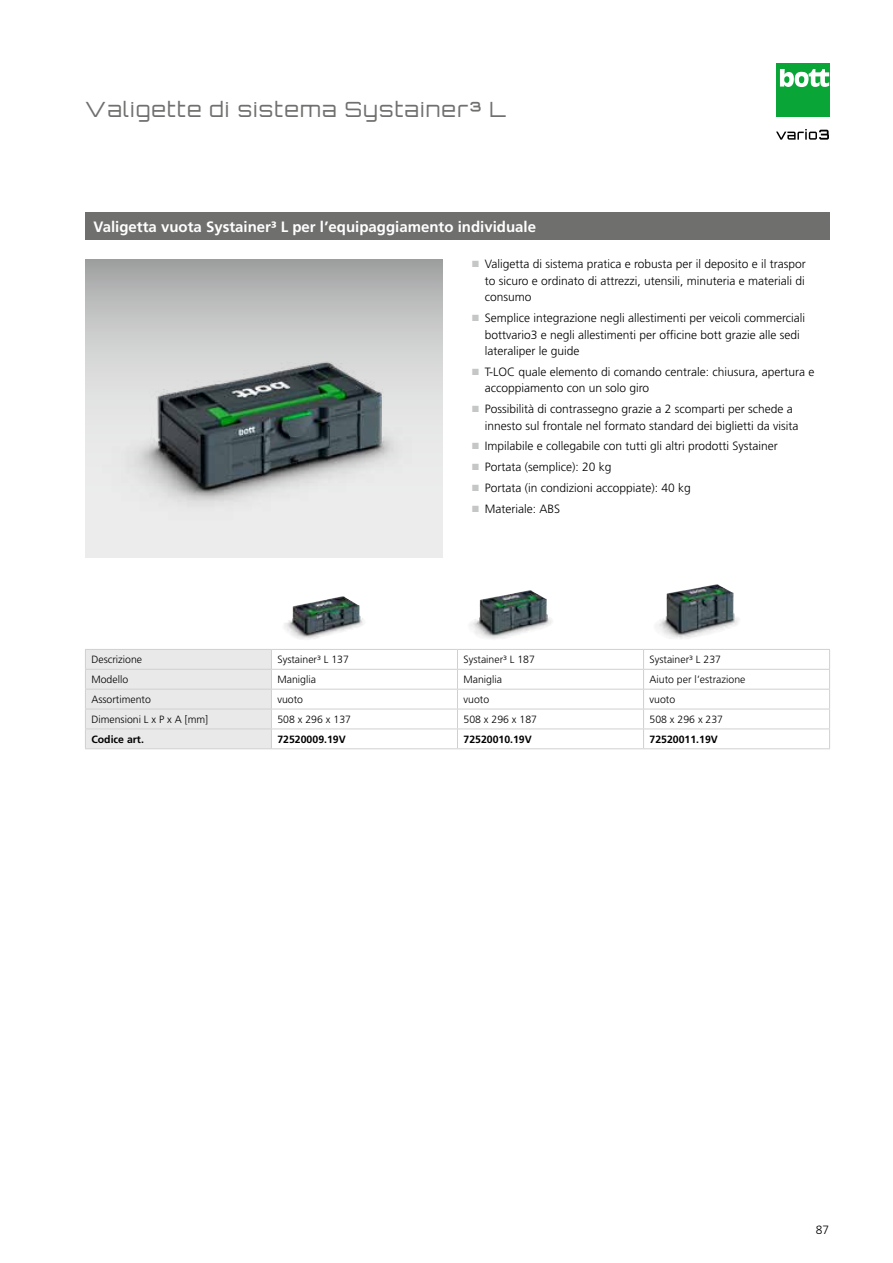
<style>
.page{position:relative;width:893px;height:1263px;background:#fff}
.page>*{position:absolute;margin:0;border:0;box-sizing:border-box;transform-origin:0 0}
.t1{font:300 21px "Orbitron CE";letter-spacing:.06em;color:#6f6f6e}
.t2{font:700 15px "Frutiger LT Pro";color:#fff}
.t3{font:300 12px/16.5px "Frutiger LT Pro";color:#000}
.t4{font:300 10.5px "Frutiger LT Pro";color:#000}
.t5{font:700 10.5px "Frutiger LT Pro";color:#000}
.s1{color:#c5c6c6}
</style>
<div class="page">
<div style="left:776px;top:64px;width:53px;height:53px;background:#0aa537"></div>
<svg style="left:780px;top:69px;width:49px;height:18px"></svg>
<svg style="left:776px;top:129px;width:53px;height:11px"></svg>
<svg style="left:85px;top:259px;width:357px;height:298px;background:#e8e8e9"></svg>
<img style="left:85px;top:259px;width:350px;height:268px">
<hr style="left:271px;top:649px;width:186px;height:1px;background:#cfd0d0">
<hr style="left:457px;top:649px;width:187px;height:1px;background:#cfd0d0">
<hr style="left:644px;top:649px;width:186px;height:1px;background:#cfd0d0">
<hr style="left:271px;top:669px;width:186px;height:1px;background:#cfd0d0">
<hr style="left:457px;top:669px;width:187px;height:1px;background:#cfd0d0">
<hr style="left:644px;top:669px;width:186px;height:1px;background:#cfd0d0">
<hr style="left:271px;top:689px;width:186px;height:1px;background:#cfd0d0">
<hr style="left:457px;top:689px;width:187px;height:1px;background:#cfd0d0">
<hr style="left:644px;top:689px;width:186px;height:1px;background:#cfd0d0">
<hr style="left:271px;top:709px;width:186px;height:1px;background:#cfd0d0">
<hr style="left:457px;top:709px;width:187px;height:1px;background:#cfd0d0">
<hr style="left:644px;top:709px;width:186px;height:1px;background:#cfd0d0">
<hr style="left:271px;top:728px;width:186px;height:1px;background:#cfd0d0">
<svg style="left:85px;top:649px;width:187px;height:100px;background:#e7e7e7"></svg>
<hr style="left:271px;top:748px;width:186px;height:1px;background:#cfd0d0">
<hr style="left:457px;top:728px;width:187px;height:1px;background:#cfd0d0">
<svg style="left:457px;top:650px;width:1px;height:98px"></svg>
<hr style="left:457px;top:748px;width:187px;height:1px;background:#cfd0d0">
<hr style="left:644px;top:728px;width:186px;height:1px;background:#cfd0d0">
<svg style="left:643px;top:650px;width:1px;height:98px"></svg>
<svg style="left:829px;top:650px;width:1px;height:98px"></svg>
<hr style="left:644px;top:748px;width:186px;height:1px;background:#cfd0d0">
<img style="left:292px;top:596px;width:51px;height:23px">
<img style="left:479px;top:590px;width:50px;height:28px">
<img style="left:665px;top:584px;width:51px;height:34px">
<div style="left:85px;top:213px;width:744px;height:27px;background:#6f6f6e"></div>
<h1 class="t1" style="left:85px;top:97px;width:422px">Valigette di sistema Systainer³ L</h1>
<p class="t2" style="left:94px;top:218px;width:444px">Valigetta vuota Systainer³ L per l’equipaggiamento individuale</p>
<p class="t3" style="left:485px;top:256px;width:323px;text-align:justify;text-indent:-13px"><span class="s1">■</span> Valigetta di sistema pratica e robusta per il deposito e il traspor to sicuro e ordinato di attrezzi, utensili, minuteria e materiali di consumo</p>
<p class="t3" style="left:485px;top:310px;width:322px;text-indent:-13px"><span class="s1">■</span> Semplice integrazione negli allestimenti per veicoli commerciali bottvario3 e negli allestimenti per officine bott grazie alle sedi lateraliper le guide</p>
<p class="t3" style="left:485px;top:364px;width:331px;text-indent:-13px"><span class="s1">■</span> T-LOC quale elemento di comando centrale: chiusura, apertura e accoppiamento con un solo giro</p>
<p class="t3" style="left:485px;top:401px;width:315px;text-indent:-13px"><span class="s1">■</span> Possibilità di contrassegno grazie a 2 scomparti per schede a innesto sul frontale nel formato standard dei biglietti da visita</p>
<p class="t3" style="left:472px;top:438px;width:307px"><span class="s1">■</span> Impilabile e collegabile con tutti gli altri prodotti Systainer</p>
<p class="t3" style="left:472px;top:459px;width:141px"><span class="s1">■</span> Portata (semplice): 20 kg</p>
<p class="t3" style="left:472px;top:480px;width:220px"><span class="s1">■</span> Portata (in condizioni accoppiate): 40 kg</p>
<p class="t3" style="left:472px;top:500px;width:90px"><span class="s1">■</span> Materiale: ABS</p>
<p class="t4" style="left:91px;top:653px;width:52px">Descrizione</p>
<p class="t4" style="left:277px;top:653px;width:73px">Systainer³ L 137</p>
<p class="t4" style="left:463px;top:653px;width:73px">Systainer³ L 187</p>
<p class="t4" style="left:649px;top:653px;width:73px">Systainer³ L 237</p>
<p class="t4" style="left:91px;top:673px;width:38px">Modello</p>
<p class="t4" style="left:277px;top:673px;width:40px">Maniglia</p>
<p class="t4" style="left:463px;top:673px;width:40px">Maniglia</p>
<p class="t4" style="left:649px;top:673px;width:97px">Aiuto per l’estrazione</p>
<p class="t4" style="left:91px;top:693px;width:61px">Assortimento</p>
<p class="t4" style="left:277px;top:693px;width:27px">vuoto</p>
<p class="t4" style="left:463px;top:693px;width:27px">vuoto</p>
<p class="t4" style="left:649px;top:693px;width:27px">vuoto</p>
<p class="t4" style="left:91px;top:713px;width:118px">Dimensioni L x P x A [mm]</p>
<p class="t4" style="left:277px;top:713px;width:75px">508 x 296 x 137</p>
<p class="t4" style="left:463px;top:713px;width:75px">508 x 296 x 187</p>
<p class="t4" style="left:649px;top:713px;width:75px">508 x 296 x 237</p>
<p class="t5" style="left:91px;top:733px;width:54px">Codice art.</p>
<p class="t5" style="left:277px;top:733px;width:70px">72520009.19V</p>
<p class="t5" style="left:463px;top:733px;width:70px">72520010.19V</p>
<p class="t5" style="left:649px;top:733px;width:70px">72520011.19V</p>
<p class="t3" style="left:816px;top:1221px;width:15px">87</p>
</div>
